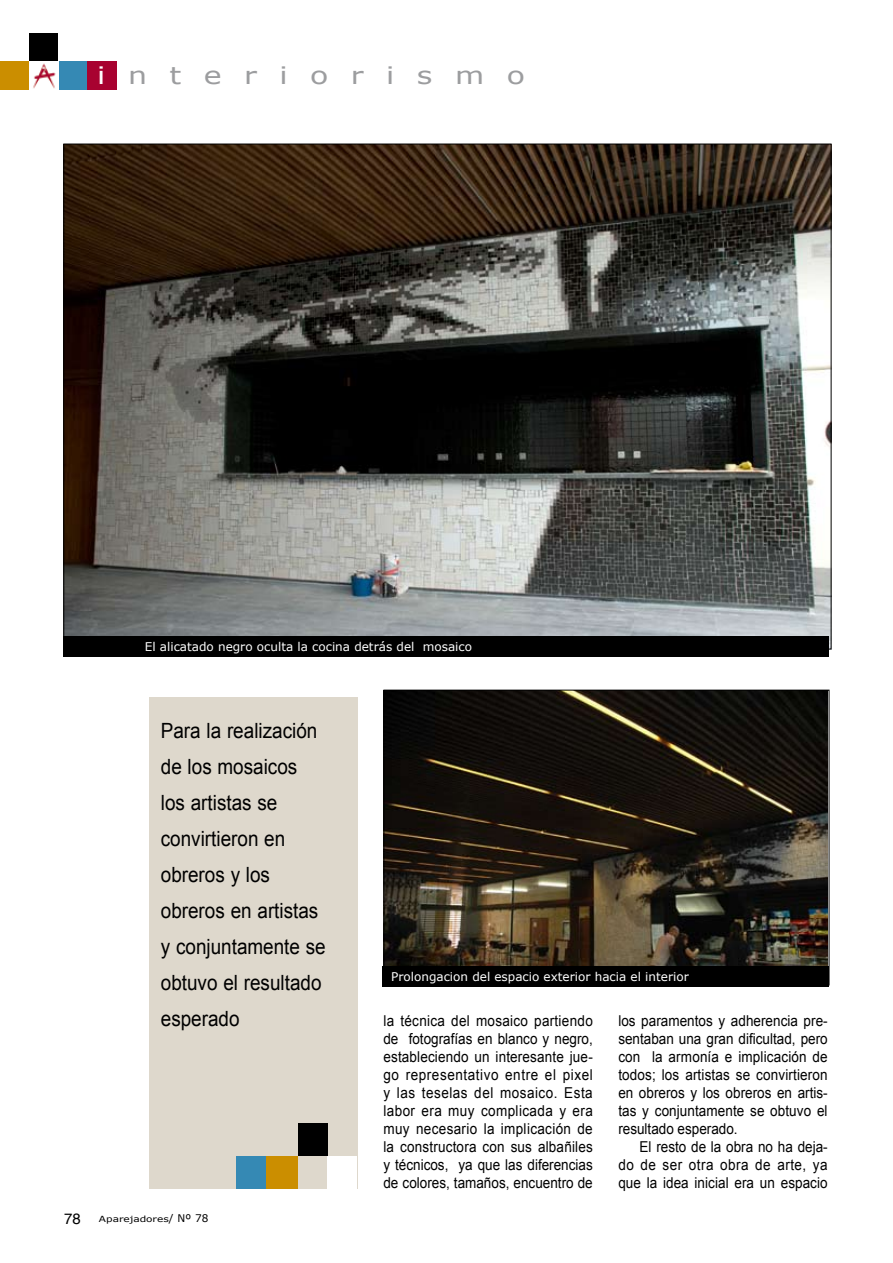
<style>
.page{position:relative;width:893px;height:1263px;background:#fff}
.page>*{position:absolute;margin:0;border:0;box-sizing:border-box;transform-origin:0 0}
.t1{font:24px "Verdana";letter-spacing:.75em;color:#9c9d9f;scale:1.25 1}
.t2{font:21px/36px "Arial";color:#000;scale:.9 1}
.t3{font:15px/18px "Arial";color:#000;text-align:justify;scale:.9 1}
.t4{font:12px "Verdana";color:#fff}
.t5{font:8.4px "Verdana";color:#000;scale:1.25 1}
.s1{color:#fff}
.s2{font-family:"Helvetica";font-size:15px}
.s3{font-size:10.5px}
</style>
<div class="page">
<div style="left:0;top:61px;width:30px;height:29px;background:#cb8e00"></div>
<div style="left:30px;top:33px;width:28px;height:29px;background:#000"></div>
<div style="left:58px;top:62px;width:29px;height:28px;background:#3589b4"></div>
<div style="left:87px;top:62px;width:29px;height:28px;background:#a80230"></div>
<div style="left:29px;top:62px;width:29px;height:28px;background:#fff"></div>
<img style="left:33px;top:63px;width:23px;height:26px">
<img style="left:386px;top:692px;width:441px;height:274px">
<img style="left:66px;top:146px;width:763px;height:490px">
<div style="left:64px;top:636px;width:765px;height:21px;background:#000"></div>
<div style="left:149px;top:697px;width:208px;height:491px;background:#ded8cc"></div>
<div style="left:327px;top:1156px;width:30px;height:32px;background:#fff"></div>
<div style="left:298px;top:1123px;width:29px;height:33px;background:#000"></div>
<div style="left:266px;top:1156px;width:32px;height:32px;background:#cb8e00"></div>
<div style="left:237px;top:1156px;width:29px;height:32px;background:#3589b4"></div>
<div style="left:383px;top:966px;width:446px;height:20px;background:#000"></div>
<h1 class="t1" style="left:97px;top:60px;width:344px"><span class="s1">i</span>nteriorismo</h1>
<p class="t4" style="left:145px;top:639px;width:329px">El alicatado negro oculta la cocina detrás del mosaico</p>
<h2 class="t2" style="left:161px;top:713px;width:185px">Para la realización de los mosaicos los artistas se convirtieron en obreros y los obreros en artistas y conjuntamente se obtuvo el resultado esperado</h2>
<p class="t5" style="left:64px;top:1213px;width:117px"><span class="s2">78</span> Aparejadores<span class="s3">/ Nº 78</span></p>
<p class="t4" style="left:391px;top:969px;width:299px">Prolongacion del espacio exterior hacia el interior</p>
<p class="t3" style="left:383px;top:1012px;width:234px">la técnica del mosaico partiendo de fotografías en blanco y negro, estableciendo un interesante jue&shy;go representativo entre el pixel y las teselas del mosaico. Esta labor era muy complicada y era muy necesario la implicación de la constructora con sus albañiles y técnicos, ya que las diferencias de colores, tamaños, encuentro de</p>
<p class="t3" style="left:618px;top:1012px;width:234px">los paramentos y adherencia pre&shy;sentaban una gran dificultad, pero con la armonía e implicación de todos; los artistas se convirtieron en obreros y los obreros en artis&shy;tas y conjuntamente se obtuvo el resultado esperado.</p>
<p class="t3" style="left:618px;top:1138px;width:234px;text-indent:21px">El resto de la obra no ha deja&shy;do de ser otra obra de arte, ya que la idea inicial era un espacio</p>
</div>
